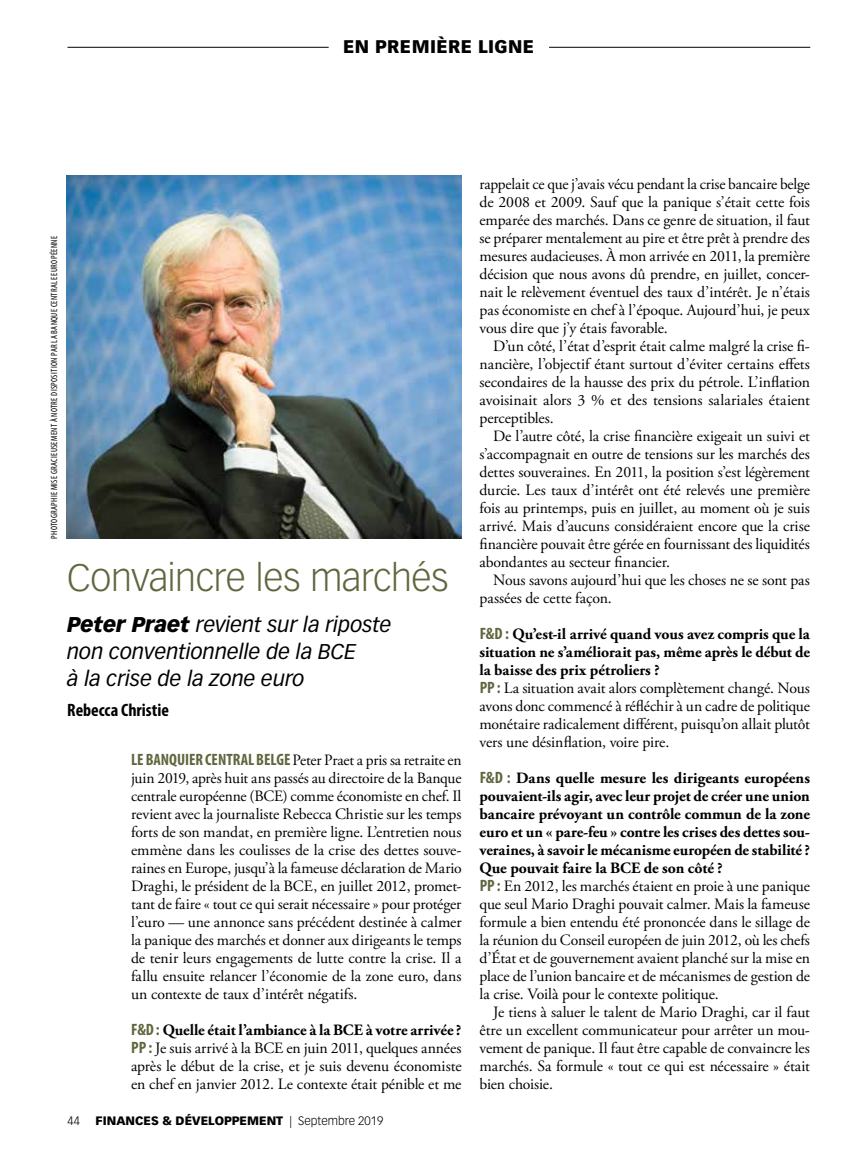
<style>
.page{position:relative;width:864px;height:1161px;background:#fff}
.page>*{position:absolute;margin:0;border:0;box-sizing:border-box;transform-origin:0 0}
.t1{font:300 37.5px "Vectora LT Std";letter-spacing:-.015em;color:#60663e}
.t2{font:italic 21px/27px "Vectora LT Std";color:#000}
.t3{font:900 18px "Vectora LT Std";letter-spacing:.02em;color:#000}
.t4{font:700 condensed 18px "Myriad Pro";color:#000}
.t5{font:15.75px/18px "Adobe Garamond Pro";letter-spacing:-.01em;color:#000;text-align:justify}
.t6{font:900 12px "Vectora LT Std";color:#000}
.t7{font:300 12px "Vectora LT Std";color:#000}
.t8{font:condensed 9px "Myriad Pro";letter-spacing:.035em;color:#000}
.s1{font-weight:900}
.s2{font-family:"Myriad Pro";font-weight:700;font-stretch:condensed;font-size:16.5px;color:#60663e}
.s3{font-weight:700}
.s4{font-weight:300}
</style>
<div class="page">
<hr style="left:549px;top:47px;width:261px;height:1px;background:#000">
<hr style="left:68px;top:47px;width:261px;height:1px;background:#000">
<img style="left:67px;top:176px;width:395px;height:362px">
<p class="t3" style="left:343px;top:36px;width:193px">EN PREMIÈRE LIGNE</p>
<p class="t8" style="left:49px;top:539px;width:304px;rotate:-90deg">PHOTOGRAPHIE MISE GRACIEUSEMENT À NOTRE DISPOSITION PAR LA BANQUE CENTRALE EUROPÉENNE</p>
<h1 class="t1" style="left:67px;top:556px;width:383px">Convaincre les marchés</h1>
<h2 class="t2" style="left:67px;top:611px;width:326px"><span class="s1">Peter Praet</span> revient sur la riposte non conventionnelle de la BCE<br>à la crise de la zone euro</h2>
<p class="t4" style="left:67px;top:700px;width:103px">Rebecca Christie</p>
<p class="t5" style="left:131px;top:752px;width:332px"><span class="s2">LE BANQUIER CENTRAL BELGE</span>Peter Praet a pris sa retraite en juin 2019, après huit ans passés au directoire de la Banque centrale européenne (BCE) comme économiste en chef. Il revient avec la journaliste Rebecca Christie sur les temps forts de son mandat, en première ligne. L’entretien nous emmène dans les coulisses de la crise des dettes souve&shy;raines en Europe, jusqu’à la fameuse déclaration de Mario Draghi, le président de la BCE, en juillet 2012, promet&shy;tant de faire « tout ce qui serait nécessaire » pour protéger l’euro — une annonce sans précédent destinée à calmer la panique des marchés et donner aux dirigeants le temps de tenir leurs engagements de lutte contre la crise. Il a fallu ensuite relancer l’économie de la zone euro, dans un contexte de taux d’intérêt négatifs.</p>
<p class="t5" style="left:131px;top:1022px;width:332px"><span class="s2">F&amp;D:</span> <span class="s3">Quelle était l’ambiance à la BCE à votre arrivée ?<br></span><span class="s2">PP :</span> Je suis arrivé à la BCE en juin 2011, quelques années après le début de la crise, et je suis devenu économiste en chef en janvier 2012. Le contexte était pénible et me</p>
<p class="t7" style="left:68px;top:1114px;width:14px">44</p>
<p class="t6" style="left:96px;top:1113px;width:289px">FINANCES &amp; DÉVELOPPEMENT <span class="s4">| Septembre 2019</span></p>
<p class="t5" style="left:480px;top:176px;width:332px">rappelait ce que j’avais vécu pendant la crise bancaire belge de 2008 et 2009. Sauf que la panique s’était cette fois emparée des marchés. Dans ce genre de situation, il faut se préparer mentalement au pire et être prêt à prendre des mesures audacieuses. À mon arrivée en 2011, la première décision que nous avons dû prendre, en juillet, concer&shy;nait le relèvement éventuel des taux d’intérêt. Je n’étais pas économiste en chef à l’époque. Aujourd’hui, je peux vous dire que j’y étais favorable.</p>
<p class="t5" style="left:480px;top:338px;width:332px;text-indent:13px">D’un côté, l’état d’esprit était calme malgré la crise fi&shy;nancière, l’objectif étant surtout d’éviter certains effets secondaires de la hausse des prix du pétrole. L’inflation avoisinait alors 3 % et des tensions salariales étaient perceptibles.</p>
<p class="t5" style="left:480px;top:428px;width:332px;text-indent:13px">De l’autre côté, la crise financière exigeait un suivi et s’accompagnait en outre de tensions sur les marchés des dettes souveraines. En 2011, la position s’est légèrement durcie. Les taux d’intérêt ont été relevés une première fois au printemps, puis en juillet, au moment où je suis arrivé. Mais d’aucuns considéraient encore que la crise financière pouvait être gérée en fournissant des liquidités abondantes au secteur financier.</p>
<p class="t5" style="left:480px;top:572px;width:332px;text-indent:13px">Nous savons aujourd’hui que les choses ne se sont pas passées de cette façon.</p>
<p class="t5" style="left:480px;top:626px;width:332px;text-align:left"><span class="s2">F&amp;D :</span> <span class="s3">Qu’est-il arrivé quand vous avez compris que la situation ne s’améliorait pas, même après le début de la baisse des prix pétroliers ?<br></span><span class="s2">PP :</span> La situation avait alors complètement changé. Nous avons donc commencé à réfléchir à un cadre de politique monétaire radicalement différent, puisqu’on allait plutôt vers une désinflation, voire pire.</p>
<p class="t5" style="left:480px;top:770px;width:332px;text-align:left"><span class="s2">F&amp;D :</span> <span class="s3">Dans quelle mesure les dirigeants européens pouvaient-ils agir, avec leur projet de créer une union bancaire prévoyant un contrôle commun de la zone euro et un « pare-feu » contre les crises des dettes sou&shy;veraines, à savoir le mécanisme européen de stabilité ?<br>Que pouvait faire la BCE de son côté ?<br></span><span class="s2">PP :</span> En 2012, les marchés étaient en proie à une panique que seul Mario Draghi pouvait calmer. Mais la fameuse formule a bien entendu été prononcée dans le sillage de la réunion du Conseil européen de juin 2012, où les chefs d’État et de gouvernement avaient planché sur la mise en place de l’union bancaire et de mécanismes de gestion de la crise. Voilà pour le contexte politique.</p>
<p class="t5" style="left:480px;top:1004px;width:332px;text-indent:13px">Je tiens à saluer le talent de Mario Draghi, car il faut être un excellent communicateur pour arrêter un mou&shy;vement de panique. Il faut être capable de convaincre les marchés. Sa formule « tout ce qui est nécessaire » était bien choisie.</p>
</div>
